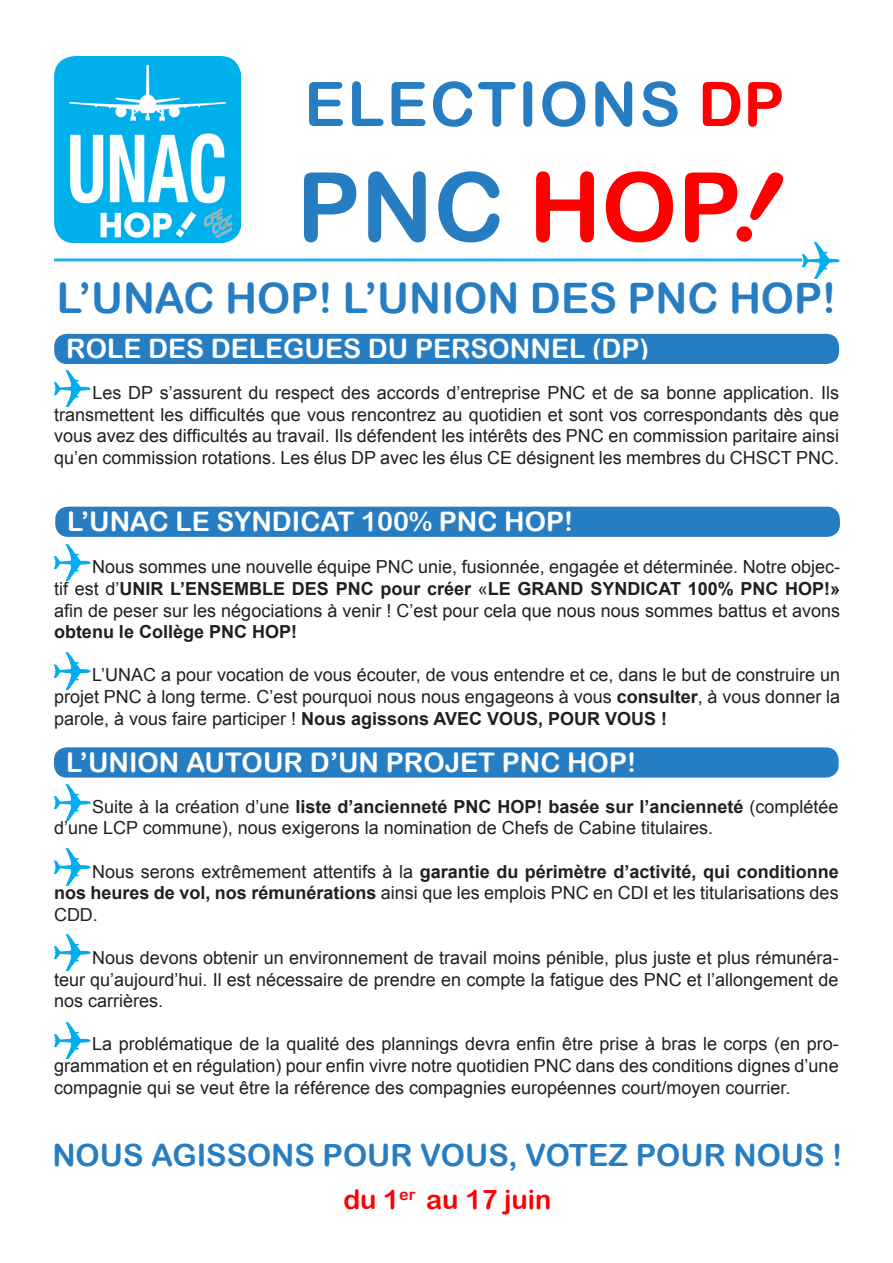
<style>
.page{position:relative;width:893px;height:1263px;background:#fff}
.page>*{position:absolute;margin:0;border:0;box-sizing:border-box;transform-origin:0 0}
.t1{font:96px "Arial Rounded MT Bold";color:#277dc1}
.t2{font:61.5px "Arial Rounded MT Bold";letter-spacing:.035em;color:#277dc1}
.t3{font:42px "Arial Rounded MT Bold";color:#277dc1}
.t4{font:30.6px "Arial Rounded MT Bold";color:#277dc1}
.t5{font:27px "Arial Rounded MT Bold";color:#fff}
.t6{font:27px "Arial Rounded MT Bold";color:#f00}
.t7{font:18px/21.6px "Arial";color:#231f20;text-align:justify}
.s1{color:#f00}
.s2{font-weight:700}
</style>
<div class="page">
<img style="left:54px;top:56px;width:186px;height:187px">
<hr style="left:54px;top:258px;width:748px;height:3px;background:#2baee2">
<div style="left:58px;top:509px;width:780px;height:26px;background:#277dc1;border-radius:11px"></div>
<div style="left:55px;top:507px;width:785px;height:30px;border:4px solid #277dc1;border-radius:11px"></div>
<div style="left:56px;top:336px;width:781px;height:26px;background:#277dc1;border-radius:11px"></div>
<div style="left:54px;top:334px;width:785px;height:30px;border:4px solid #277dc1;border-radius:11px"></div>
<img style="left:204px;top:209px;width:27px;height:29px">
<div style="left:56px;top:750px;width:780px;height:25px;background:#277dc1;border-radius:11px"></div>
<div style="left:54px;top:747px;width:785px;height:30px;border:4px solid #277dc1;border-radius:11px"></div>
<img style="left:54px;top:370px;width:37px;height:37px">
<img style="left:54px;top:544px;width:37px;height:37px">
<img style="left:54px;top:784px;width:37px;height:37px">
<img style="left:54px;top:934px;width:37px;height:37px">
<img style="left:54px;top:1022px;width:37px;height:36px">
<img style="left:803px;top:242px;width:37px;height:36px">
<img style="left:54px;top:849px;width:37px;height:36px">
<img style="left:54px;top:653px;width:37px;height:36px">
<p class="t2" style="left:304px;top:68px;width:482px">ELECTIONS <span class="s1">DP</span></p>
<p class="t1" style="left:296px;top:150px;width:447px">PNC <span class="s1">HOP</span></p>
<p class="t3" style="left:57px;top:274px;width:781px">L’UNAC HOP! L’UNION DES PNC HOP!</p>
<p class="t5" style="left:66px;top:332px;width:584px">RÔLE DES DÉLÉGUÉS DU PERSONNEL (DP)</p>
<p class="t7" style="left:54px;top:382px;width:786px;text-indent:38px">Les DP s’assurent du respect des accords d’entreprise PNC et de sa bonne application. Ils transmettent les difficultés que vous rencontrez au quotidien et sont vos correspondants dès que vous avez des difficultés au travail. Ils défendent les intérêts des PNC en commission paritaire ainsi qu’en commission rotations. Les élus DP avec les élus CE désignent les membres du CHSCT PNC.</p>
<p class="t5" style="left:67px;top:505px;width:507px">L’UNAC LE SYNDICAT 100% PNC HOP!</p>
<p class="t7" style="left:54px;top:556px;width:788px;text-indent:38px">Nous sommes une nouvelle équipe PNC unie, fusionnée, engagée et déterminée. Notre objec&shy;tif est d’<span class="s2">UNIR L’ENSEMBLE DES PNC pour créer</span> «<span class="s2">LE GRAND SYNDICAT 100% PNC HOP!» </span>afin de peser sur les négociations à venir ! C’est pour cela que nous nous sommes battus et avons <span class="s2">obtenu le Collège PNC HOP!</span></p>
<p class="t7" style="left:54px;top:664px;width:788px;text-indent:38px">L’UNAC a pour vocation de vous écouter, de vous entendre et ce, dans le but de construire un projet PNC à long terme. C’est pourquoi nous nous engageons à vous <span class="s2">consulter</span>, à vous donner la parole, à vous faire participer ! <span class="s2">Nous agissons AVEC VOUS, POUR VOUS !</span></p>
<p class="t5" style="left:66px;top:746px;width:571px">L’UNION AUTOUR D’UN PROJET PNC HOP!</p>
<p class="t7" style="left:54px;top:796px;width:786px;text-indent:38px">Suite à la création d’une <span class="s2">liste d’ancienneté PNC HOP! basée sur l’ancienneté</span> (complétée d’une LCP commune), nous exigerons la nomination de Chefs de Cabine titulaires.</p>
<p class="t7" style="left:54px;top:861px;width:786px;text-indent:38px">Nous serons extrêmement attentifs à la <span class="s2">garantie du périmètre d’activité, qui conditionne nos heures de vol, nos rémunérations</span> ainsi que les emplois PNC en CDI et les titularisations des CDD.</p>
<p class="t7" style="left:54px;top:947px;width:786px;text-indent:38px">Nous devons obtenir un environnement de travail moins pénible, plus juste et plus rémunéra&shy;teur qu’aujourd’hui. Il est nécessaire de prendre en compte la fatigue des PNC et l’allongement de nos carrières.</p>
<p class="t7" style="left:54px;top:1033px;width:786px;text-indent:38px">La problématique de la qualité des plannings devra enfin être prise à bras le corps (en pro&shy;grammation et en régulation) pour enfin vivre notre quotidien PNC dans des conditions dignes d’une compagnie qui se veut être la référence des compagnies européennes court/moyen courrier.</p>
<p class="t4" style="left:52px;top:1137px;width:792px">NOUS AGISSONS POUR VOUS, VOTEZ POUR NOUS !</p>
<p class="t6" style="left:343px;top:1183px;width:210px">du 1<sup>er</sup> au 17 juin</p>
</div>
